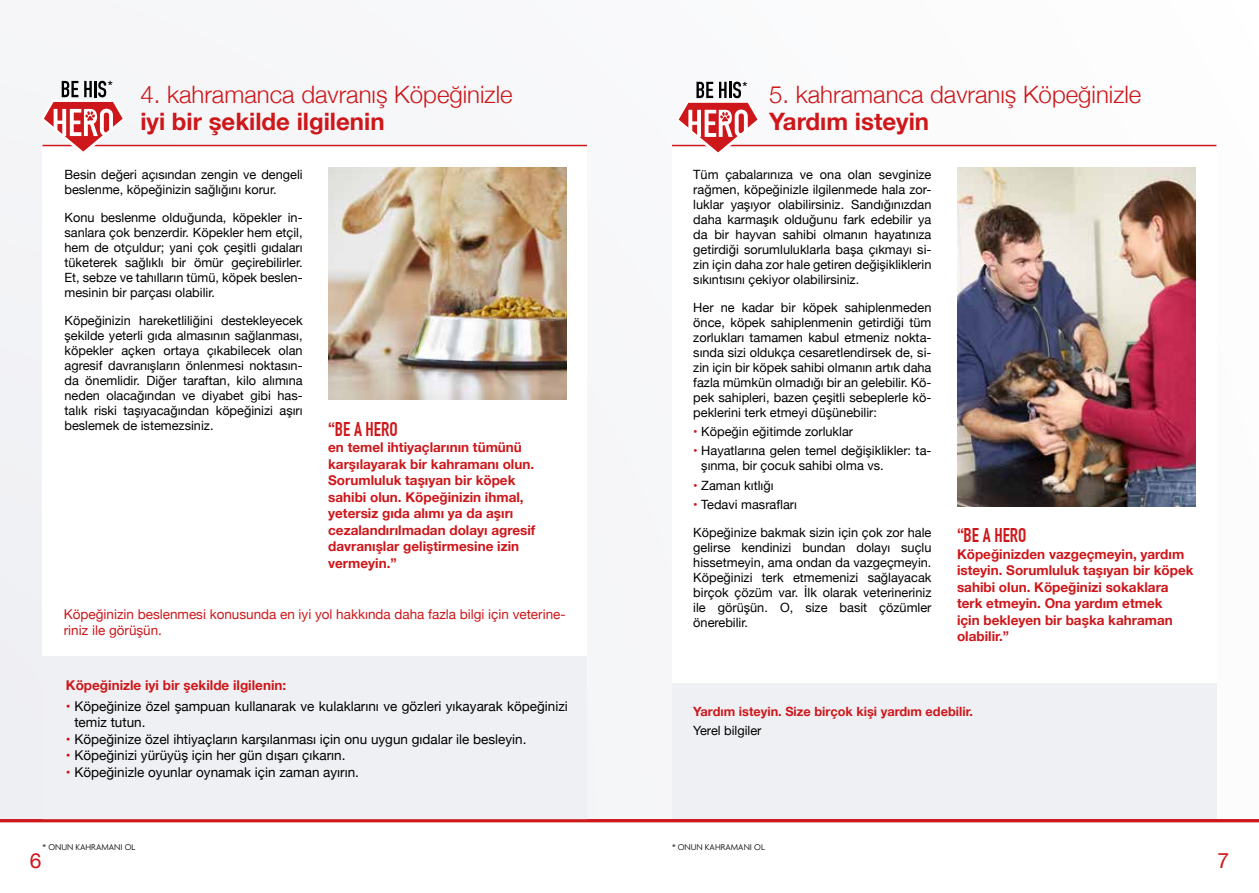
<style>
.page{position:relative;width:1259px;height:893px;background:#fff}
.page>*{position:absolute;margin:0;border:0;box-sizing:border-box;transform-origin:0 0}
.t1{font:300 24px "Helvetica Neue";color:#cd171a}
.t2{font:700 24px "Helvetica Neue";color:#cd171a}
.t3{font:21px "Helvetica Neue";color:#cd171a}
.t4{font:700 19.5px "DIN Condensed";color:#cd171a}
.t5{font:700 13.5px/16.5px "Helvetica Neue";color:#cd171a}
.t6{font:13.5px/16.5px "Helvetica Neue";color:#000}
.t7{font:13.5px/16.5px "Helvetica Neue";color:#cd171a}
.t8{font:12.75px/15px "Helvetica Neue";color:#000;text-align:justify}
.t9{font:700 12.75px "Helvetica Neue";color:#cd171a}
.t10{font:500 12px "Agenda";color:#000}
.t11{font:300 9px "Agenda";color:#000}
.s1{color:#cd171a}
</style>
<div class="page">
<div style="left:0;top:0;width:1259px;height:821px;background:#f7f8f9"></div>
<div style="left:43px;top:146px;width:544px;height:673px;background:#fff"></div>
<div style="left:43px;top:656px;width:544px;height:165px;background:#eff0f4"></div>
<hr style="left:43px;top:145px;width:544px;height:1px;background:#cd171a">
<div style="left:672px;top:146px;width:544px;height:673px;background:#fff"></div>
<hr style="left:672px;top:145px;width:544px;height:1px;background:#cd171a">
<div style="left:672px;top:684px;width:544px;height:135px;background:#eff0f4"></div>
<img style="left:328px;top:167px;width:238px;height:233px">
<img style="left:957px;top:167px;width:238px;height:339px">
<hr style="left:0;top:819px;width:1259px;height:3px;background:#cd171a">
<svg style="left:675px;top:82px;width:86px;height:71px"></svg>
<svg style="left:42px;top:81px;width:85px;height:71px"></svg>
<p class="t10" style="left:108px;top:78px;width:6px">*</p>
<h1 class="t1" style="left:140px;top:75px;width:374px">4. kahramanca davranış Köpeğinizle</h1>
<h1 class="t2" style="left:140px;top:103px;width:246px">iyi bir şekilde ilgilenin</h1>
<p class="t8" style="left:64px;top:168px;width:240px">Besin değeri açısından zengin ve dengeli beslenme, köpeğinizin sağlığını korur.</p>
<p class="t8" style="left:64px;top:211px;width:240px">Konu beslenme olduğunda, köpekler in&shy;sanlara çok benzerdir. Köpekler hem etçil, hem de otçuldur; yani çok çeşitli gıdaları tüketerek sağlıklı bir ömür geçirebilirler.<br>Et, sebze ve tahılların tümü, köpek beslen&shy;mesinin bir parçası olabilir.</p>
<p class="t8" style="left:64px;top:313px;width:240px">Köpeğinizin hareketliliğini destekleyecek şekilde yeterli gıda almasının sağlanması, köpekler açken ortaya çıkabilecek olan agresif davranışların önlenmesi noktasın&shy;da önemlidir. Diğer taraftan, kilo alımına neden olacağından ve diyabet gibi has&shy;talık riski taşıyacağından köpeğinizi aşırı beslemek de istemezsiniz.</p>
<h3 class="t4" style="left:328px;top:417px;width:71px"><sup>“</sup>BE A HERO</h3>
<p class="t5" style="left:328px;top:439px;width:209px">en temel ihtiyaçlarının tümünü karşılayarak bir kahramanı olun.<br>Sorumluluk taşıyan bir köpek sahibi olun. Köpeğinizin ihmal, yetersiz gıda alımı ya da aşırı cezalandırılmadan dolayı agresif davranışlar geliştirmesine izin vermeyin.”</p>
<p class="t7" style="left:64px;top:607px;width:503px">Köpeğinizin beslenmesi konusunda en iyi yol hakkında daha fazla bilgi için veterine&shy;riniz ile görüşün.</p>
<p class="t5" style="left:66px;top:677px;width:222px">Köpeğinizle iyi bir şekilde ilgilenin:</p>
<p class="t6" style="left:74px;top:698px;width:495px;text-indent:-8px"><span class="s1">•</span> Köpeğinize özel şampuan kullanarak ve kulaklarını ve gözleri yıkayarak köpeğinizi temiz tutun.</p>
<p class="t6" style="left:66px;top:731px;width:462px"><span class="s1">•</span> Köpeğinize özel ihtiyaçların karşılanması için onu uygun gıdalar ile besleyin.</p>
<p class="t6" style="left:66px;top:748px;width:281px"><span class="s1">•</span> Köpeğinizi yürüyüş için her gün dışarı çıkarın.</p>
<p class="t6" style="left:66px;top:764px;width:295px"><span class="s1">•</span> Köpeğinizle oyunlar oynamak için zaman ayırın.</p>
<p class="t11" style="left:43px;top:842px;width:94px">* ONUN KAHRAMANI OL</p>
<p class="t10" style="left:742px;top:79px;width:6px">*</p>
<h1 class="t1" style="left:769px;top:75px;width:374px">5. kahramanca davranış Köpeğinizle</h1>
<h1 class="t2" style="left:769px;top:103px;width:161px">Yardım isteyin</h1>
<p class="t8" style="left:693px;top:168px;width:240px">Tüm çabalarınıza ve ona olan sevginize rağmen, köpeğinizle ilgilenmede hala zor&shy;luklar yaşıyor olabilirsiniz. Sandığınızdan daha karmaşık olduğunu fark edebilir ya da bir hayvan sahibi olmanın hayatınıza getirdiği sorumluluklarla başa çıkmayı si&shy;zin için daha zor hale getiren değişikliklerin sıkıntısını çekiyor olabilirsiniz.</p>
<p class="t8" style="left:693px;top:301px;width:240px">Her ne kadar bir köpek sahiplenmeden önce, köpek sahiplenmenin getirdiği tüm zorlukları tamamen kabul etmeniz nokta&shy;sında sizi oldukça cesaretlendirsek de, si&shy;zin için bir köpek sahibi olmanın artık daha fazla mümkün olmadığı bir an gelebilir. Kö&shy;pek sahipleri, bazen çeşitli sebeplerle kö&shy;peklerini terk etmeyi düşünebilir:</p>
<p class="t8" style="left:693px;top:425px;width:161px"><span class="s1">•</span> Köpeğin eğitimde zorluklar</p>
<p class="t8" style="left:701px;top:444px;width:232px;text-indent:-8px"><span class="s1">•</span> Hayatlarına gelen temel değişiklikler: ta&shy;şınma, bir çocuk sahibi olma vs.</p>
<p class="t8" style="left:693px;top:478px;width:82px"><span class="s1">•</span> Zaman kıtlığı</p>
<p class="t8" style="left:693px;top:491px;width:240px;line-height:27.8px"><span class="s1">•</span> Tedavi masrafları<br>Köpeğinize bakmak sizin için çok zor hale</p>
<p class="t8" style="left:693px;top:540px;width:240px">gelirse kendinizi bundan dolayı suçlu hissetmeyin, ama ondan da vazgeçmeyin.<br>Köpeğinizi terk etmemenizi sağlayacak birçok çözüm var. İlk olarak veterineriniz ile görüşün. O, size basit çözümler önerebilir.</p>
<h3 class="t4" style="left:957px;top:524px;width:71px"><sup>“</sup>BE A HERO</h3>
<p class="t5" style="left:957px;top:546px;width:238px">Köpeğinizden vazgeçmeyin, yardım isteyin. Sorumluluk taşıyan bir köpek sahibi olun. Köpeğinizi sokaklara terk etmeyin. Ona yardım etmek<br>için bekleyen bir başka kahraman olabilir.”</p>
<p class="t9" style="left:693px;top:701px;width:281px">Yardım isteyin. Size birçok kişi yardım edebilir.</p>
<p class="t8" style="left:693px;top:724px;width:70px">Yerel bilgiler</p>
<p class="t11" style="left:672px;top:842px;width:94px">* ONUN KAHRAMANI OL</p>
<h2 class="t3" style="left:30px;top:846px;width:13px">6</h2>
<h2 class="t3" style="left:1217px;top:846px;width:13px">7</h2>
</div>
